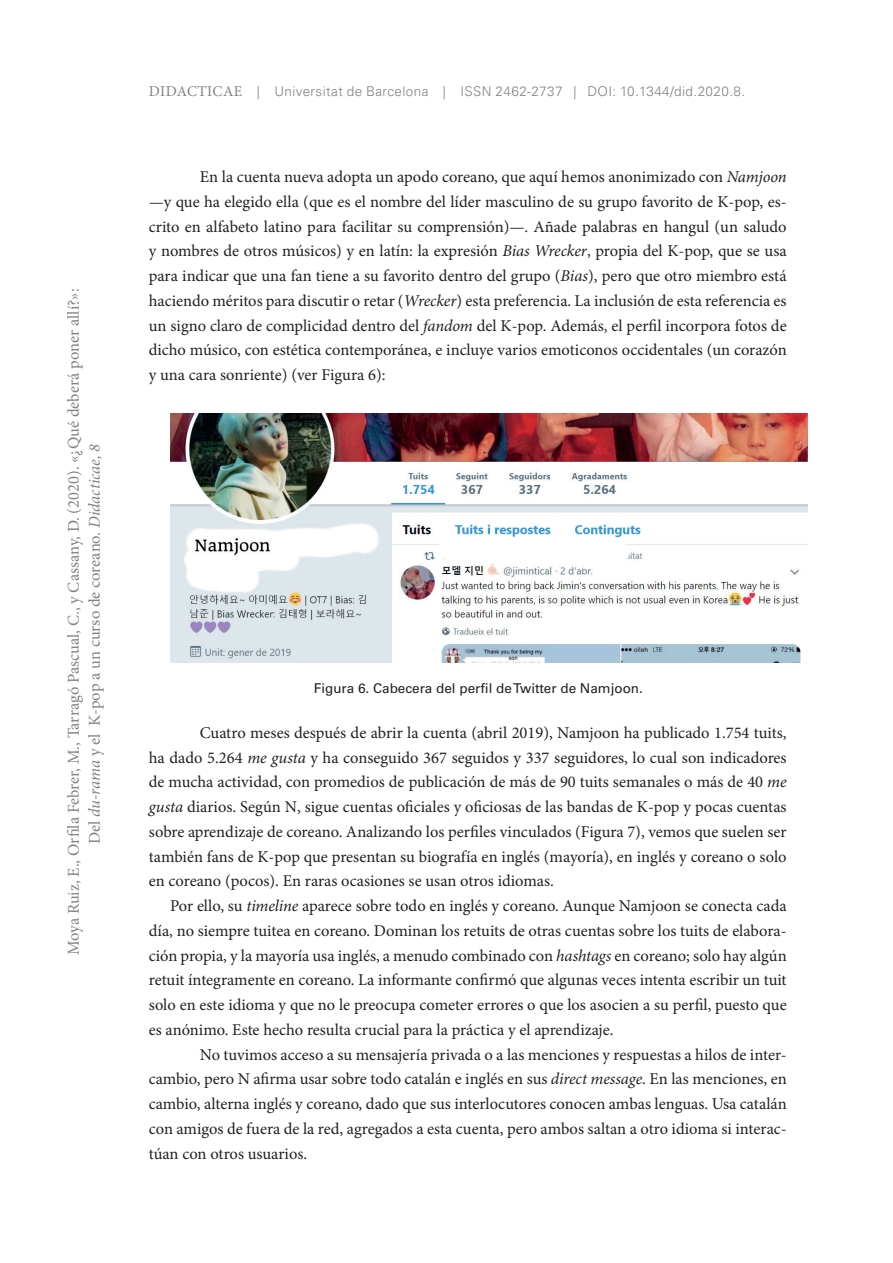
<style>
.page{position:relative;width:893px;height:1263px;background:#fff}
.page>*{position:absolute;margin:0;border:0;box-sizing:border-box;transform-origin:0 0}
.t1{font:16.5px/24.8px "Minion Pro";color:#231f20;text-align:justify}
.t2{font:16.5px/21px "Minion Pro";color:#808285;text-align:center}
.t3{font:300 13.5px "Univers LT Std";letter-spacing:.03em;color:#808285}
.t4{font:13.5px "Univers LT Std";color:#231f20}
.s1{font-style:italic}
.s2{font-family:"Minion Pro";font-weight:400;font-size:15px}
</style>
<div class="page">
<img style="left:170px;top:414px;width:638px;height:248px">
<p class="t2" style="left:63px;top:955px;width:668px;rotate:-90deg">Moya Ruiz, E., Orfila Febrer, M., Tarragó Pascual, C., y Cassany, D. (2020). «¿Qué deberá poner allí?»:<br>Del <span class="s1">du-rama</span> y el K-pop a un curso de coreano. <span class="s1">Didacticae, 8</span>, xx-xx</p>
<p class="t3" style="left:149px;top:83px;width:639px"><span class="s2">DIDACTICAE</span> | Universitat de Barcelona | ISSN 2462-2737 | DOI: 10.1344/did.2020.8.99-114</p>
<p class="t1" style="left:149px;top:165px;width:639px;text-indent:51px">En la cuenta nueva adopta un apodo coreano, que aquí hemos anonimizado con <span class="s1">Namjoon —</span>y que ha elegido ella (que es el nombre del líder masculino de su grupo favorito de K-pop, es&shy;crito en alfabeto latino para facilitar su comprensión)<span class="s1">—</span>. Añade palabras en hangul (un saludo y nombres de otros músicos) y en latín: la expresión <span class="s1">Bias Wrecker</span>, propia del K-pop, que se usa para indicar que una fan tiene a su favorito dentro del grupo (<span class="s1">Bias</span>), pero que otro miembro está haciendo méritos para discutir o retar (<span class="s1">Wrecker</span>) esta preferencia. La inclusión de esta referencia es un signo claro de complicidad dentro del <span class="s1">fandom</span> del K-pop. Además, el perfil incorpora fotos de dicho músico, con estética contemporánea, e incluye varios emoticonos occidentales (un corazón y una cara sonriente) (ver Figura 6):</p>
<p class="t4" style="left:314px;top:680px;width:331px">Figura 6. Cabecera del perfil de Twitter de Namjoon.</p>
<p class="t1" style="left:149px;top:720px;width:639px;text-indent:51px">Cuatro meses después de abrir la cuenta (abril 2019), Namjoon ha publicado 1.754 tuits, ha dado 5.264 <span class="s1">me gusta</span> y ha conseguido 367 seguidos y 337 seguidores, lo cual son indicadores de mucha actividad, con promedios de publicación de más de 90 tuits semanales o más de 40 <span class="s1">me gusta</span> diarios. Según N, sigue cuentas oficiales y oficiosas de las bandas de K-pop y pocas cuentas sobre aprendizaje de coreano. Analizando los perfiles vinculados (Figura 7), vemos que suelen ser también fans de K-pop que presentan su biografía en inglés (mayoría), en inglés y coreano o solo en coreano (pocos). En raras ocasiones se usan otros idiomas.</p>
<p class="t1" style="left:149px;top:893px;width:639px;text-indent:21px">Por ello, su <span class="s1">timeline</span> aparece sobre todo en inglés y coreano<span class="s1">.</span> Aunque Namjoon se conecta cada día, no siempre tuitea en coreano. Dominan los retuits de otras cuentas sobre los tuits de elabora&shy;ción propia, y la mayoría usa inglés, a menudo combinado con <span class="s1">hashtags</span> en coreano; solo hay algún retuit íntegramente en coreano. La informante confirmó que algunas veces intenta escribir un tuit solo en este idioma y que no le preocupa cometer errores o que los asocien a su perfil, puesto que es anónimo. Este hecho resulta crucial para la práctica y el aprendizaje.</p>
<p class="t1" style="left:149px;top:1042px;width:639px;text-indent:51px">No tuvimos acceso a su mensajería privada o a las menciones y respuestas a hilos de inter&shy;cambio, pero N afirma usar sobre todo catalán e inglés en sus <span class="s1">direct message</span>. En las menciones, en cambio, alterna inglés y coreano, dado que sus interlocutores conocen ambas lenguas. Usa catalán con amigos de fuera de la red, agregados a esta cuenta, pero ambos saltan a otro idioma si interac&shy;túan con otros usuarios.</p>
</div>
